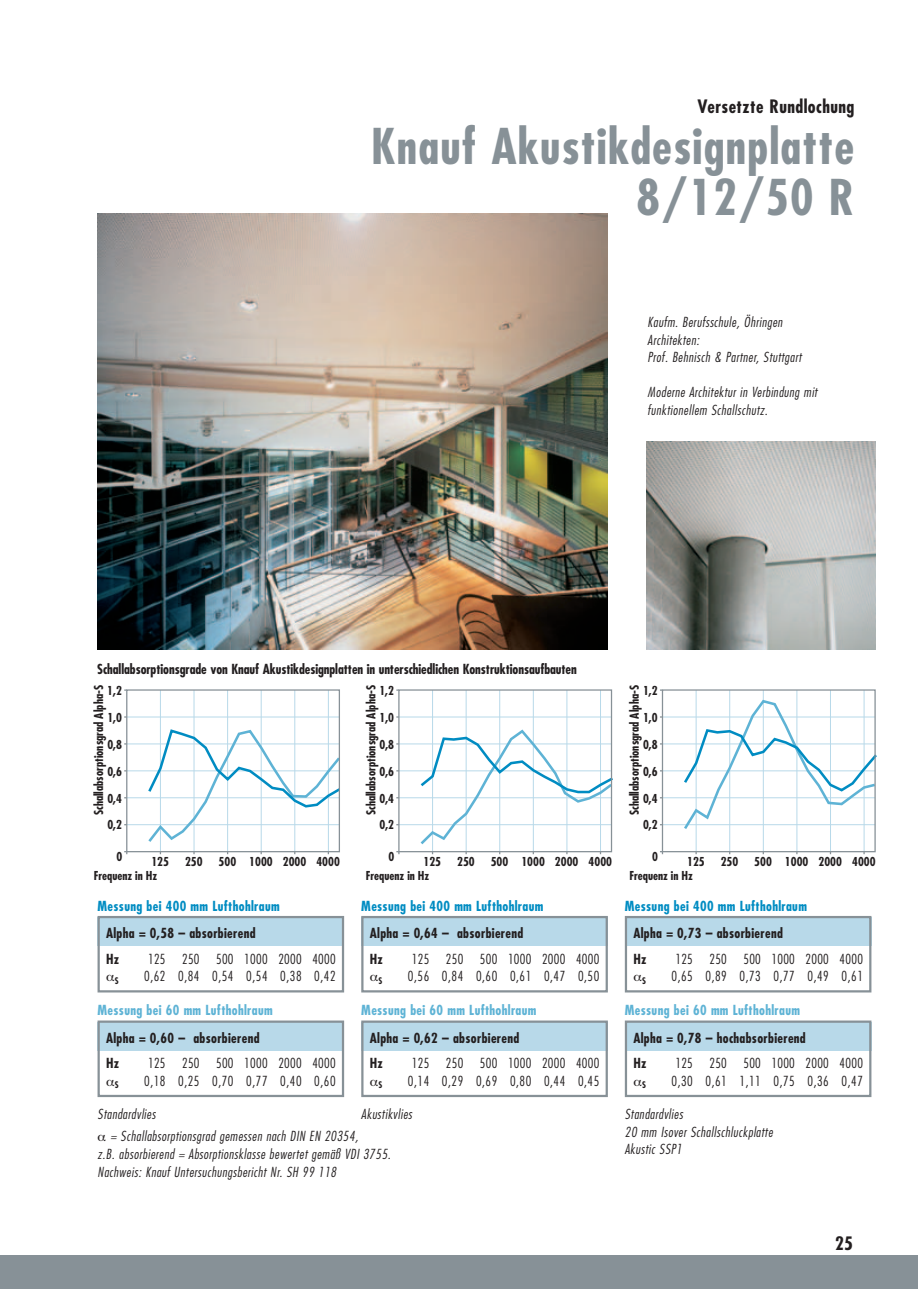
<style>
.page{position:relative;width:918px;height:1289px;background:#fff}
.page>*{position:absolute;margin:0;border:0;box-sizing:border-box;transform-origin:0 0}
.t1{font:700 condensed 48px/51px "Futura";letter-spacing:.025em;color:#879197;text-align:right}
.t2{font:700 condensed 18px "Futura";letter-spacing:.025em;color:#231f20}
.t3{font:italic 300 condensed 13.5px/17.5px "Futura";letter-spacing:.04em;color:#231f20}
.t4{font:700 condensed 13.5px/25.8px "Futura";letter-spacing:.025em;color:#231f20}
.t5{font:300 condensed 13.5px "Futura";letter-spacing:.04em;color:#231f20}
.t6{font:300 condensed 13.5px "Futura";letter-spacing:.02em;color:#231f20}
.t7{font:700 condensed 13.5px "Futura";letter-spacing:-.005em;color:#231f20}
.t8{font:700 condensed 13.5px "Futura";letter-spacing:.025em;color:#008cc2}
.t9{font:700 condensed 13.5px "Futura";letter-spacing:.025em;color:#5eb3d5}
.t10{font:700 condensed 12px "Futura";color:#231f20}
.t11{font:700 condensed 8.85px "Futura";color:#231f20}
</style>
<div class="page">
<div style="left:13px;top:1255px;width:905px;height:33px;background:#879197"></div>
<div style="left:0;top:1255px;width:13px;height:33px;background:#879197"></div>
<img style="left:98px;top:214px;width:510px;height:435px">
<div style="left:98px;top:917px;width:246px;height:29px;background:#b8d9e9"></div>
<div style="left:98px;top:916px;width:246px;height:76px;border:2px solid #879197"></div>
<div style="left:98px;top:1022px;width:246px;height:28px;background:#b8d9e9"></div>
<div style="left:98px;top:1020px;width:246px;height:77px;border:2px solid #879197"></div>
<hr style="left:127px;top:824px;width:212px;height:1px;background:#b8d9e9">
<hr style="left:160px;top:690px;width:1px;height:161px;background:#b8d9e9">
<hr style="left:127px;top:797px;width:212px;height:1px;background:#b8d9e9">
<hr style="left:127px;top:770px;width:212px;height:1px;background:#b8d9e9">
<hr style="left:127px;top:743px;width:212px;height:1px;background:#b8d9e9">
<hr style="left:127px;top:716px;width:212px;height:1px;background:#b8d9e9">
<hr style="left:194px;top:690px;width:1px;height:161px;background:#b8d9e9">
<hr style="left:227px;top:690px;width:1px;height:161px;background:#b8d9e9">
<hr style="left:261px;top:690px;width:1px;height:161px;background:#b8d9e9">
<hr style="left:294px;top:690px;width:1px;height:161px;background:#b8d9e9">
<hr style="left:328px;top:690px;width:1px;height:161px;background:#b8d9e9">
<svg style="left:146px;top:727px;width:192px;height:117px"></svg>
<div style="left:126px;top:689px;width:214px;height:163px;border:1px solid #879197"></div>
<div style="left:361px;top:917px;width:247px;height:29px;background:#b8d9e9"></div>
<div style="left:361px;top:916px;width:247px;height:76px;border:2px solid #879197"></div>
<div style="left:361px;top:1022px;width:247px;height:28px;background:#b8d9e9"></div>
<div style="left:361px;top:1020px;width:247px;height:77px;border:2px solid #879197"></div>
<hr style="left:399px;top:824px;width:213px;height:1px;background:#b8d9e9">
<hr style="left:432px;top:690px;width:1px;height:161px;background:#b8d9e9">
<hr style="left:399px;top:797px;width:213px;height:1px;background:#b8d9e9">
<hr style="left:399px;top:770px;width:213px;height:1px;background:#b8d9e9">
<hr style="left:399px;top:743px;width:213px;height:1px;background:#b8d9e9">
<hr style="left:399px;top:716px;width:213px;height:1px;background:#b8d9e9">
<hr style="left:466px;top:690px;width:1px;height:161px;background:#b8d9e9">
<hr style="left:499px;top:690px;width:1px;height:161px;background:#b8d9e9">
<hr style="left:533px;top:690px;width:1px;height:161px;background:#b8d9e9">
<hr style="left:566px;top:690px;width:1px;height:161px;background:#b8d9e9">
<hr style="left:600px;top:690px;width:1px;height:161px;background:#b8d9e9">
<svg style="left:418px;top:728px;width:195px;height:126px"></svg>
<div style="left:398px;top:689px;width:214px;height:163px;border:1px solid #879197"></div>
<div style="left:625px;top:917px;width:246px;height:29px;background:#b8d9e9"></div>
<div style="left:625px;top:916px;width:246px;height:76px;border:2px solid #879197"></div>
<div style="left:625px;top:1022px;width:246px;height:28px;background:#b8d9e9"></div>
<div style="left:625px;top:1020px;width:246px;height:77px;border:2px solid #879197"></div>
<hr style="left:662px;top:824px;width:213px;height:1px;background:#b8d9e9">
<hr style="left:696px;top:690px;width:1px;height:161px;background:#b8d9e9">
<hr style="left:662px;top:797px;width:213px;height:1px;background:#b8d9e9">
<hr style="left:662px;top:770px;width:213px;height:1px;background:#b8d9e9">
<hr style="left:662px;top:743px;width:213px;height:1px;background:#b8d9e9">
<hr style="left:662px;top:716px;width:213px;height:1px;background:#b8d9e9">
<hr style="left:729px;top:690px;width:1px;height:161px;background:#b8d9e9">
<hr style="left:763px;top:690px;width:1px;height:161px;background:#b8d9e9">
<hr style="left:796px;top:690px;width:1px;height:161px;background:#b8d9e9">
<hr style="left:830px;top:690px;width:1px;height:161px;background:#b8d9e9">
<hr style="left:864px;top:690px;width:1px;height:161px;background:#b8d9e9">
<svg style="left:682px;top:698px;width:195px;height:134px"></svg>
<div style="left:662px;top:689px;width:214px;height:163px;border:1px solid #879197"></div>
<img style="left:646px;top:441px;width:230px;height:208px">
<h2 class="t2" style="left:697px;top:99px;width:158px">Versetzte Rundlochung</h2>
<h1 class="t1" style="left:371px;top:125px;width:485px">Knauf Akustikdesignplatte<br>8/12/50 R</h1>
<p class="t3" style="left:648px;top:314px;width:155px">Kaufm. Berufsschule, Öhringen<br>Architekten:<br>Prof. Behnisch &amp; Partner, Stuttgart</p>
<p class="t3" style="left:648px;top:384px;width:171px">Moderne Architektur in Verbindung mit funktionellem Schallschutz.</p>
<p class="t7" style="left:97px;top:663px;width:481px">Schallabsorptionsgrade von Knauf Akustikdesignplatten in unterschiedlichen Konstruktionsaufbauten</p>
<p class="t10" style="left:94px;top:815px;width:132px;rotate:-90deg">Schallabsorptionsgrad Alpha-S</p>
<p class="t10" style="left:107px;top:685px;width:16px">1,2</p>
<p class="t10" style="left:107px;top:712px;width:16px">1,0</p>
<p class="t10" style="left:107px;top:739px;width:16px">0,8</p>
<p class="t10" style="left:107px;top:766px;width:16px">0,6</p>
<p class="t10" style="left:107px;top:793px;width:16px">0,4</p>
<p class="t10" style="left:366px;top:815px;width:132px;rotate:-90deg">Schallabsorptionsgrad Alpha-S</p>
<p class="t10" style="left:379px;top:685px;width:16px">1,2</p>
<p class="t10" style="left:379px;top:712px;width:16px">1,0</p>
<p class="t10" style="left:379px;top:739px;width:16px">0,8</p>
<p class="t10" style="left:379px;top:766px;width:16px">0,6</p>
<p class="t10" style="left:379px;top:793px;width:16px">0,4</p>
<p class="t10" style="left:629px;top:815px;width:132px;rotate:-90deg">Schallabsorptionsgrad Alpha-S</p>
<p class="t10" style="left:643px;top:685px;width:16px">1,2</p>
<p class="t10" style="left:643px;top:712px;width:16px">1,0</p>
<p class="t10" style="left:643px;top:739px;width:16px">0,8</p>
<p class="t10" style="left:643px;top:766px;width:16px">0,6</p>
<p class="t10" style="left:643px;top:793px;width:16px">0,4</p>
<p class="t10" style="left:107px;top:819px;width:16px">0,2</p>
<p class="t10" style="left:379px;top:819px;width:16px">0,2</p>
<p class="t10" style="left:643px;top:819px;width:16px">0,2</p>
<p class="t10" style="left:116px;top:851px;width:7px">0</p>
<p class="t10" style="left:151px;top:856px;width:19px">125</p>
<p class="t10" style="left:185px;top:856px;width:19px">250</p>
<p class="t10" style="left:219px;top:856px;width:123px">500 1000 2000 4000</p>
<p class="t10" style="left:389px;top:851px;width:7px">0</p>
<p class="t10" style="left:424px;top:856px;width:19px">125</p>
<p class="t10" style="left:457px;top:856px;width:19px">250</p>
<p class="t10" style="left:491px;top:856px;width:123px">500 1000 2000 4000</p>
<p class="t10" style="left:652px;top:851px;width:7px">0</p>
<p class="t10" style="left:687px;top:856px;width:19px">125</p>
<p class="t10" style="left:721px;top:856px;width:19px">250</p>
<p class="t10" style="left:754px;top:856px;width:123px">500 1000 2000 4000</p>
<p class="t10" style="left:94px;top:870px;width:65px">Frequenz in Hz</p>
<p class="t10" style="left:366px;top:870px;width:65px">Frequenz in Hz</p>
<p class="t10" style="left:629px;top:870px;width:65px">Frequenz in Hz</p>
<p class="t8" style="left:98px;top:899px;width:184px">Messung bei 400 mm Lufthohlraum</p>
<p class="t8" style="left:361px;top:899px;width:184px">Messung bei 400 mm Lufthohlraum</p>
<p class="t8" style="left:625px;top:899px;width:184px">Messung bei 400 mm Lufthohlraum</p>
<p class="t4" style="left:106px;top:921px;width:151px">Alpha = 0,58 – absorbierend<br>Hz</p>
<p class="t6" style="left:148px;top:953px;width:189px">125 250 500 1000 2000 4000</p>
<p class="t4" style="left:370px;top:921px;width:155px">Alpha = 0,64 – absorbierend<br>Hz</p>
<p class="t6" style="left:412px;top:953px;width:189px">125 250 500 1000 2000 4000</p>
<p class="t4" style="left:633px;top:921px;width:151px">Alpha = 0,73 – absorbierend<br>Hz</p>
<p class="t6" style="left:675px;top:953px;width:189px">125 250 500 1000 2000 4000</p>
<p class="t11" style="left:115px;top:976px;width:5px">S</p>
<p class="t5" style="left:144px;top:970px;width:193px">0,62 0,84 0,54 0,54 0,38 0,42</p>
<p class="t11" style="left:379px;top:976px;width:5px">S</p>
<p class="t5" style="left:408px;top:970px;width:193px">0,56 0,84 0,60 0,61 0,47 0,50</p>
<p class="t11" style="left:642px;top:976px;width:5px">S</p>
<p class="t5" style="left:672px;top:970px;width:193px">0,65 0,89 0,73 0,77 0,49 0,61</p>
<p class="t9" style="left:98px;top:1004px;width:177px">Messung bei 60 mm Lufthohlraum</p>
<p class="t9" style="left:361px;top:1004px;width:177px">Messung bei 60 mm Lufthohlraum</p>
<p class="t9" style="left:625px;top:1004px;width:177px">Messung bei 60 mm Lufthohlraum</p>
<p class="t4" style="left:106px;top:1025px;width:155px">Alpha = 0,60 – absorbierend<br>Hz</p>
<p class="t6" style="left:148px;top:1057px;width:189px">125 250 500 1000 2000 4000</p>
<p class="t4" style="left:370px;top:1025px;width:151px">Alpha = 0,62 – absorbierend<br>Hz</p>
<p class="t6" style="left:412px;top:1057px;width:189px">125 250 500 1000 2000 4000</p>
<p class="t4" style="left:633px;top:1025px;width:174px">Alpha = 0,78 – hochabsorbierend<br>Hz</p>
<p class="t6" style="left:675px;top:1057px;width:189px">125 250 500 1000 2000 4000</p>
<p class="t11" style="left:115px;top:1081px;width:5px">S</p>
<p class="t5" style="left:144px;top:1074px;width:193px">0,18 0,25 0,70 0,77 0,40 0,60</p>
<p class="t11" style="left:379px;top:1081px;width:5px">S</p>
<p class="t5" style="left:408px;top:1074px;width:193px">0,14 0,29 0,69 0,80 0,44 0,45</p>
<p class="t11" style="left:642px;top:1081px;width:5px">S</p>
<p class="t5" style="left:672px;top:1074px;width:193px">0,30 0,61 1,11 0,75 0,36 0,47</p>
<p class="t3" style="left:98px;top:1106px;width:60px">Standardvlies</p>
<p class="t3" style="left:361px;top:1106px;width:52px">Akustikvlies</p>
<p class="t3" style="left:98px;top:1128px;width:295px;text-indent:13px">= Schallabsorptionsgrad gemessen nach DIN EN 20354,<br>z.B. absorbierend = Absorptionsklasse bewertet gemäß VDI 3755.<br>Nachweis: Knauf Untersuchungsbericht Nr. SH 99 118</p>
<p class="t3" style="left:625px;top:1106px;width:149px">Standardvlies<br>20 mm Isover Schallschluckplatte<br>Akustic SSP1</p>
<h2 class="t2" style="left:835px;top:1235px;width:19px">25</h2>
</div>
